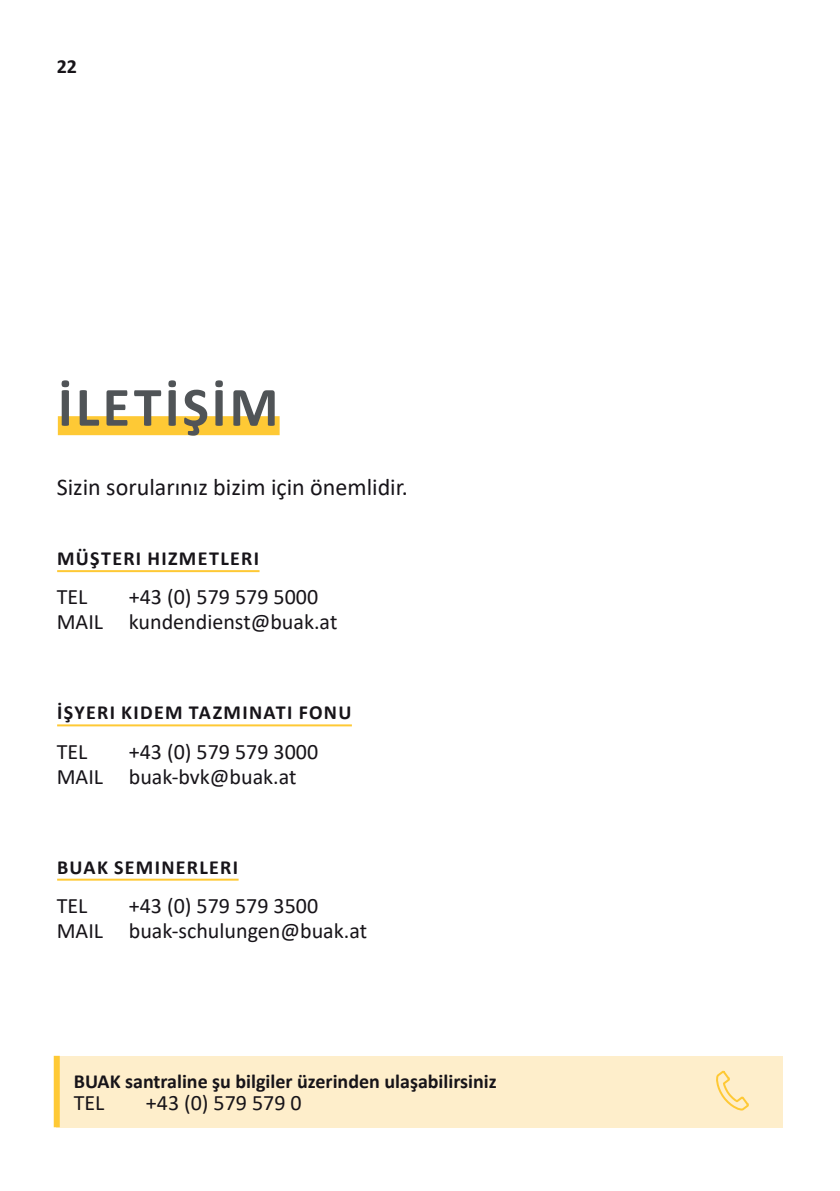
<style>
.page{position:relative;width:840px;height:1191px;background:#fff}
.page>*{position:absolute;margin:0;border:0;box-sizing:border-box;transform-origin:0 0}
.t1{font:700 56px "Calibri";letter-spacing:.055em;color:#505457}
.t2{font:24px "Calibri";color:#171419}
.t3{font:22px/25px "Calibri";color:#171419}
.t4{font:700 20px "Calibri";letter-spacing:.065em;color:#171419}
.t5{font:700 20px "Calibri";color:#171419}
.t6{font:700 20px "Calibri";letter-spacing:.045em;color:#171419}
</style>
<div class="page">
<div style="left:58px;top:416px;width:221px;height:19px;background:#fec935"></div>
<hr style="left:57px;top:570px;width:202px;height:2px;background:#fec935">
<hr style="left:57px;top:724px;width:295px;height:2px;background:#fec935">
<hr style="left:57px;top:878px;width:181px;height:2px;background:#fec935">
<div style="left:57px;top:1055px;width:725px;height:72px;background:#feeecb"></div>
<div style="left:54px;top:1055px;width:6px;height:72px;background:#fec935"></div>
<svg style="left:716px;top:1071px;width:33px;height:39px"></svg>
<p class="t6" style="left:57px;top:52px;width:22px">22</p>
<h1 class="t1" style="left:58px;top:367px;width:222px">İLETİŞİM</h1>
<p class="t2" style="left:57px;top:471px;width:352px">Sizin sorularınız bizim için önemlidir.</p>
<p class="t4" style="left:57px;top:544px;width:203px">MÜŞTERI HIZMETLERI</p>
<p class="t3" style="left:57px;top:584px;width:32px">TEL</p>
<p class="t3" style="left:57px;top:584px;width:282px;text-indent:72px">+43 (0) 579 579 5000<br>MAIL kundendienst@buak.at</p>
<p class="t4" style="left:57px;top:698px;width:296px">İŞYERI KIDEM TAZMINATI FONU</p>
<p class="t3" style="left:57px;top:738px;width:32px">TEL</p>
<p class="t3" style="left:57px;top:738px;width:263px;text-indent:72px">+43 (0) 579 579 3000<br>MAIL buak-bvk@buak.at</p>
<p class="t4" style="left:57px;top:853px;width:182px">BUAK SEMINERLERI</p>
<p class="t3" style="left:57px;top:892px;width:32px">TEL</p>
<p class="t3" style="left:57px;top:892px;width:312px;text-indent:72px">+43 (0) 579 579 3500<br>MAIL buak-schulungen@buak.at</p>
<p class="t5" style="left:74px;top:1067px;width:424px">BUAK santraline şu bilgiler üzerinden ulaşabilirsiniz</p>
<p class="t3" style="left:74px;top:1089px;width:32px">TEL</p>
<p class="t3" style="left:146px;top:1089px;width:157px">+43 (0) 579 579 0</p>
</div>
